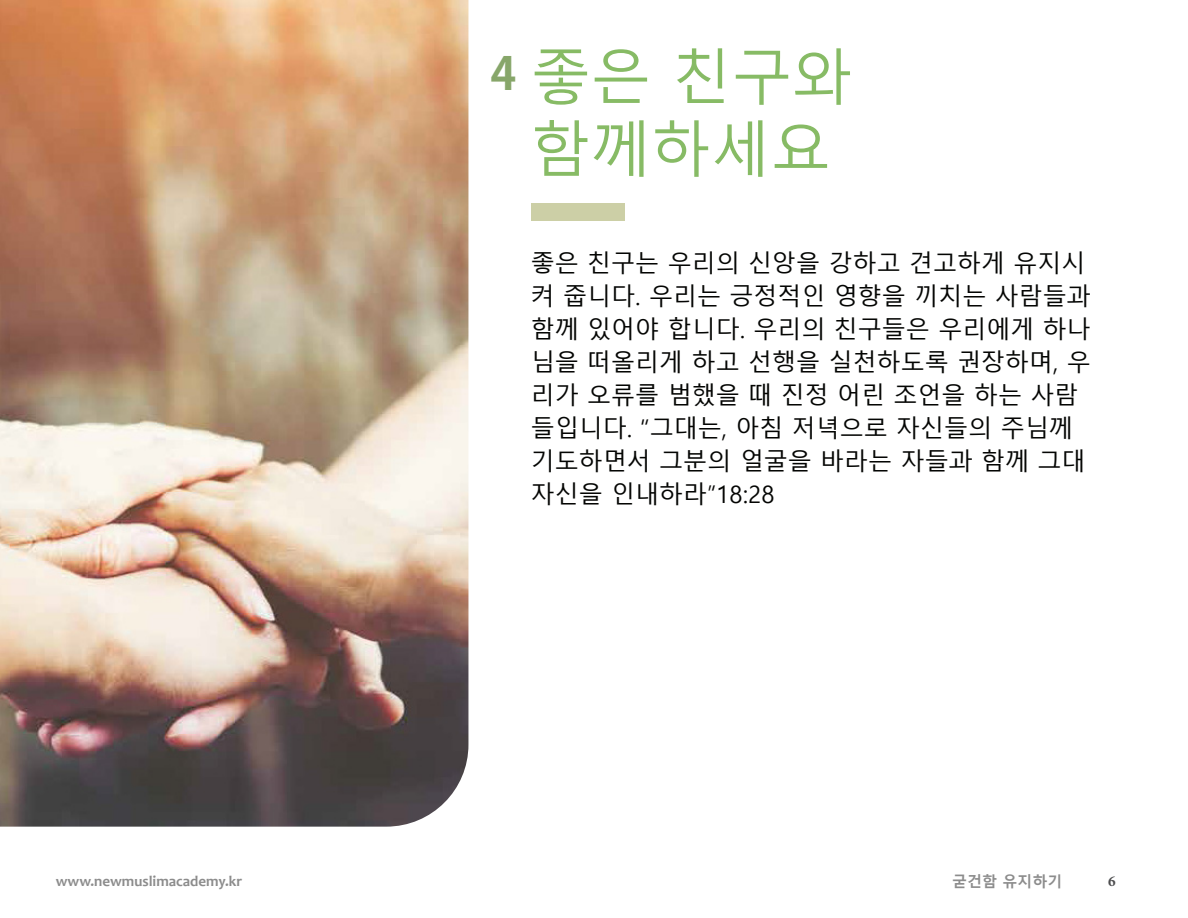
<style>
.page{position:relative;width:1188px;height:918px;background:#fff}
.page>*{position:absolute;margin:0;border:0;box-sizing:border-box;transform-origin:0 0}
.t1{font:60px "Malgun Gothic";color:#87bb65}
.t2{font:700 45px "Adobe Gothic Std";color:#87a66a}
.t3{font:24px/33px "Malgun Gothic";color:#040503}
.t4{font:700 15px "Candara";color:#8c8c8c}
.t5{font:700 15px "Malgun Gothic";color:#8c8c8c}
.t6{font:700 15px "Minion Pro";color:#4c4c4e}
</style>
<div class="page">
<img style="left:0;top:0;width:468px;height:827px">
<div style="left:531px;top:203px;width:94px;height:18px;background:#cccfa6"></div>
<p class="t2" style="left:490px;top:46px;width:27px">4</p>
<p class="t1" style="left:531px;top:44px;width:323px">좋은 친구와</p>
<p class="t1" style="left:531px;top:116px;width:301px">함께하세요</p>
<p class="t3" style="left:531px;top:247px;width:561px">좋은 친구는 우리의 신앙을 강하고 견고하게 유지시 켜 줍니다. 우리는 긍정적인 영향을 끼치는 사람들과 함께 있어야 합니다. 우리의 친구들은 우리에게 하나 님을 떠올리게 하고 선행을 실천하도록 권장하며, 우 리가 오류를 범했을 때 진정 어린 조언을 하는 사람 들입니다. “그대는, 아침 저녁으로 자신들의 주님께 기도하면서 그분의 얼굴을 바라는 자들과 함께 그대 자신을 인내하라”18:28</p>
<p class="t4" style="left:56px;top:872px;width:188px">www.newmuslimacademy.kr</p>
<p class="t5" style="left:952px;top:872px;width:112px">굳건함 유지하기</p>
<p class="t6" style="left:1108px;top:871px;width:9px">6</p>
</div>
